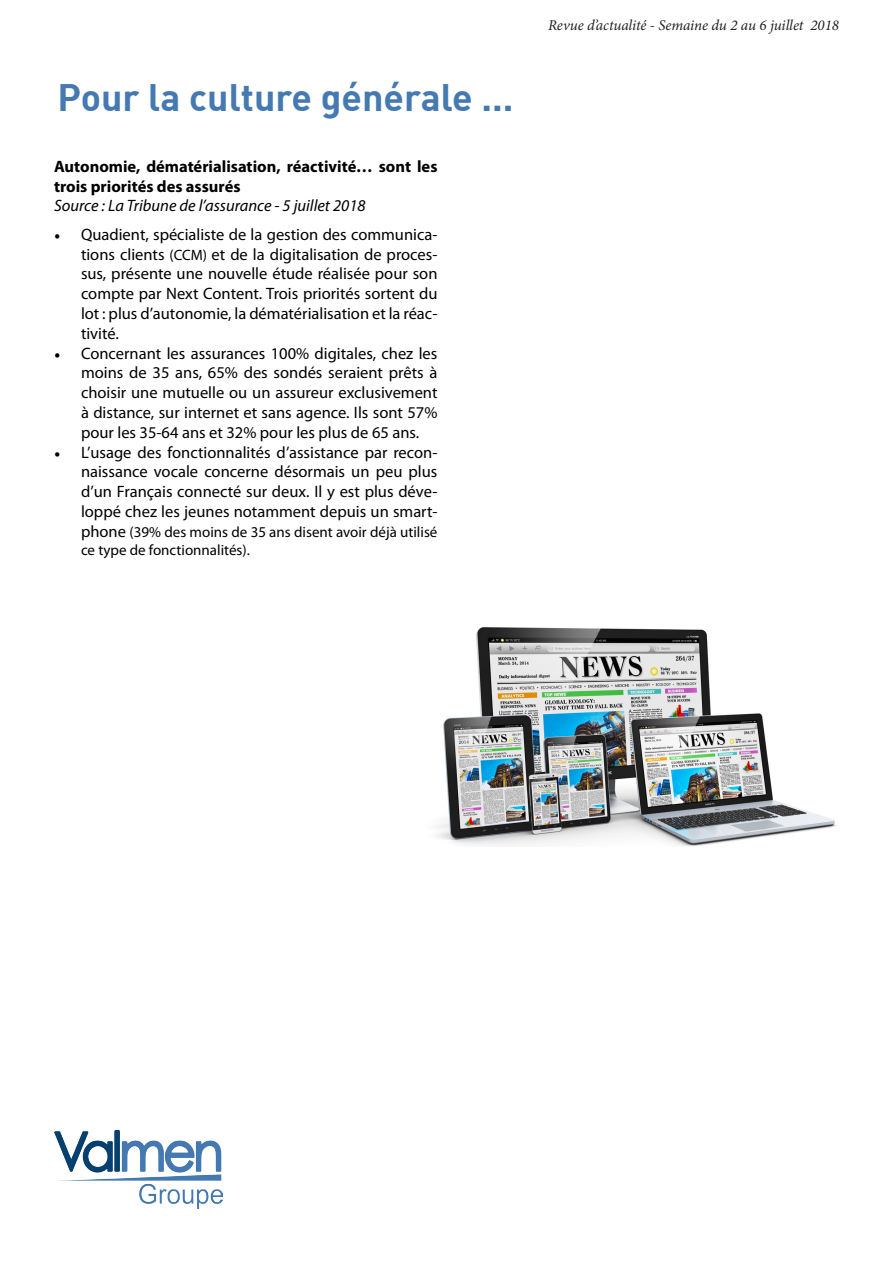
<style>
.page{position:relative;width:893px;height:1263px;background:#fff}
.page>*{position:absolute;margin:0;border:0;box-sizing:border-box;transform-origin:0 0}
.t1{font:700 37.5px "DIN";color:#4479b2}
.t2{font:16.5px/19.8px "Myriad Pro";color:#000;text-align:justify}
.t3{font:700 16.5px/19.8px "Myriad Pro";color:#000}
.t4{font:italic 16.5px "Myriad Pro";color:#000}
.t5{font:15px/18px "Myriad Pro";color:#000}
.t6{font:italic 15px "Minion Pro";letter-spacing:-.005em;color:#231f20}
.s1{font-family:"Minion Pro"}
.s2{font-size:15px}
.s3{font-size:16.5px}
</style>
<div class="page">
<img style="left:54px;top:1131px;width:169px;height:78px">
<img style="left:436px;top:627px;width:400px;height:219px">
<p class="t1" style="left:57px;top:73px;width:457px">Pour la culture générale ...</p>
<p class="t3" style="left:54px;top:156px;width:385px">Autonomie, dématérialisation, réactivité… sont les trois priorités des assurés</p>
<p class="t4" style="left:54px;top:196px;width:313px">Source : La Tribune de l’assurance - 5 juillet 2018</p>
<p class="t2" style="left:81px;top:224px;width:358px;text-indent:-27px"><span class="s1">•</span> Quadient, spécialiste de la gestion des communica&shy;tions clients <span class="s2">(CCM)</span> et de la digitalisation de proces&shy;sus, présente une nouvelle étude réalisée pour son compte par Next Content. Trois priorités sortent du lot : plus d’autonomie, la dématérialisation et la réac&shy;tivité.</p>
<p class="t2" style="left:81px;top:343px;width:358px;text-indent:-27px"><span class="s1">•</span> Concernant les assurances 100% digitales, chez les moins de 35 ans, 65% des sondés seraient prêts à choisir une mutuelle ou un assureur exclusivement à distance, sur internet et sans agence. Ils sont 57% pour les 35-64 ans et 32% pour les plus de 65 ans.</p>
<p class="t2" style="left:81px;top:442px;width:358px;text-indent:-27px"><span class="s1">•</span> L’usage des fonctionnalités d’assistance par recon&shy;naissance vocale concerne désormais un peu plus d’un Français connecté sur deux. Il y est plus déve&shy;loppé chez les jeunes notamment depuis un smart-</p>
<p class="t5" style="left:81px;top:522px;width:358px"><span class="s3">phone</span> (39% des moins de 35 ans disent avoir déjà utilisé ce type de fonctionnalités).</p>
<p class="t6" style="left:548px;top:15px;width:292px">Revue d’actualité - Semaine du 2 au 6 juillet 2018</p>
</div>
